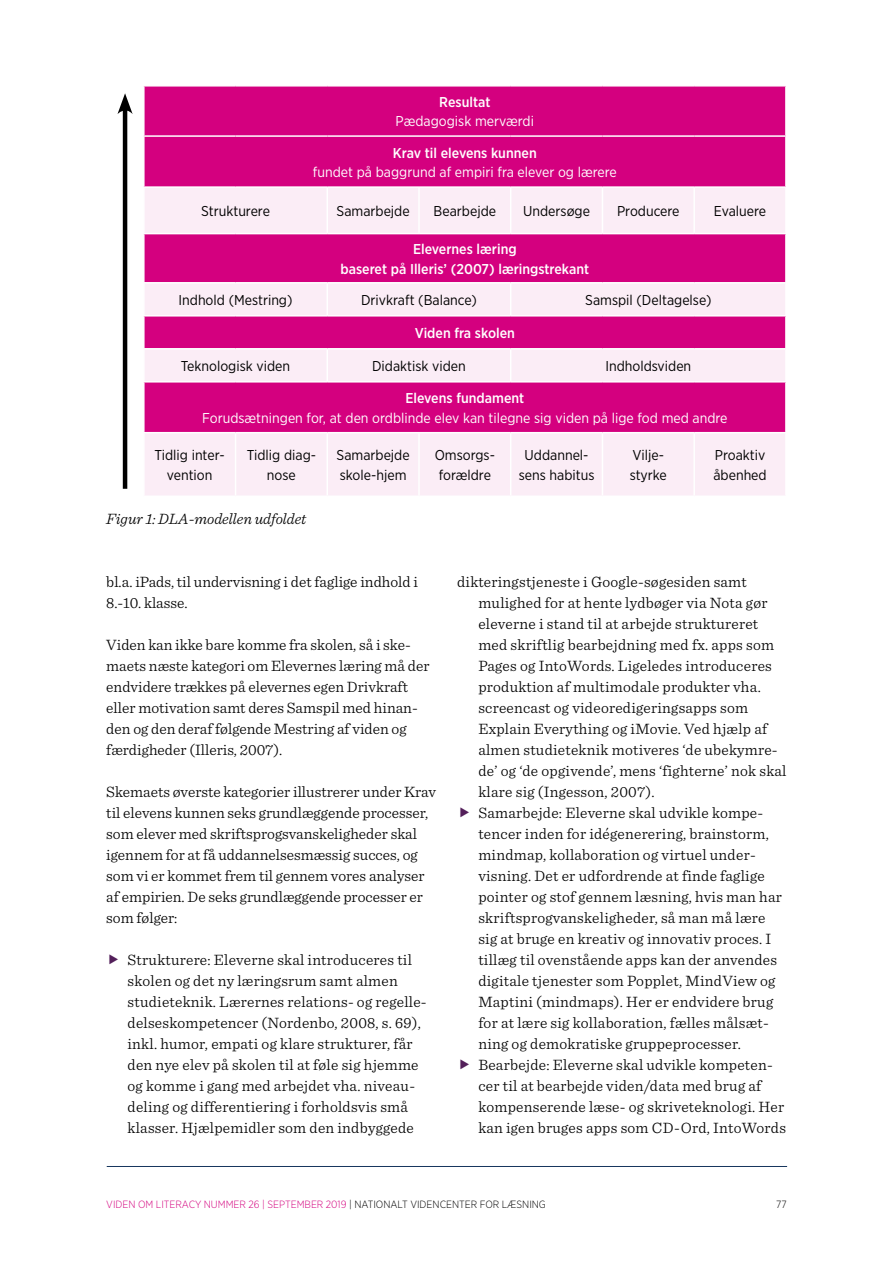
<style>
.page{position:relative;width:893px;height:1263px;background:#fff}
.page>*{position:absolute;margin:0;border:0;box-sizing:border-box;transform-origin:0 0}
.t1{font:300 15.75px/21px "Sentinel";letter-spacing:.015em;color:#000}
.t2{font:italic 300 15.75px "Sentinel";color:#000}
.t3{font:14.25px/19.5px "Gotham Narrow";color:#000}
.t4{font:14.25px "Gotham Narrow";color:#fff}
.t5{font:500 14.25px/19.5px "Gotham Narrow";color:#fff;text-align:center}
.t6{font:300 10.5px "Gotham Narrow";color:#d4007f}
.t7{font:300 10.5px "Gotham Narrow";color:#000}
.s1{color:#000}
</style>
<div class="page">
<hr style="left:107px;top:1166px;width:680px;height:1px;background:#17365d">
<div style="left:145px;top:87px;width:640px;height:99px;background:#d4007f"></div>
<svg style="left:145px;top:188px;width:640px;height:307px;background:#ea86c2"></svg>
<hr style="left:143px;top:135px;width:93px;height:2px;background:#fff">
<hr style="left:236px;top:135px;width:91px;height:2px;background:#fff">
<hr style="left:327px;top:135px;width:92px;height:2px;background:#fff">
<hr style="left:419px;top:135px;width:92px;height:2px;background:#fff">
<hr style="left:511px;top:135px;width:91px;height:2px;background:#fff">
<hr style="left:602px;top:135px;width:92px;height:2px;background:#fff">
<hr style="left:694px;top:135px;width:93px;height:2px;background:#fff">
<hr style="left:326px;top:188px;width:2px;height:45px;background:#fff">
<hr style="left:418px;top:188px;width:2px;height:45px;background:#fff">
<hr style="left:510px;top:188px;width:1px;height:45px;background:#fff">
<hr style="left:602px;top:188px;width:1px;height:45px;background:#fff">
<hr style="left:693px;top:188px;width:2px;height:45px;background:#fff">
<hr style="left:143px;top:233px;width:93px;height:1px;background:#fff">
<hr style="left:236px;top:233px;width:91px;height:1px;background:#fff">
<hr style="left:327px;top:233px;width:92px;height:1px;background:#fff">
<hr style="left:419px;top:233px;width:92px;height:1px;background:#fff">
<hr style="left:511px;top:233px;width:91px;height:1px;background:#fff">
<hr style="left:602px;top:233px;width:92px;height:1px;background:#fff">
<hr style="left:694px;top:233px;width:93px;height:1px;background:#fff">
<hr style="left:143px;top:282px;width:93px;height:2px;background:#fff">
<hr style="left:236px;top:282px;width:91px;height:2px;background:#fff">
<hr style="left:327px;top:282px;width:92px;height:2px;background:#fff">
<hr style="left:326px;top:284px;width:2px;height:31px;background:#fff">
<hr style="left:419px;top:282px;width:92px;height:2px;background:#fff">
<hr style="left:511px;top:282px;width:91px;height:2px;background:#fff">
<hr style="left:510px;top:284px;width:1px;height:31px;background:#fff">
<hr style="left:602px;top:282px;width:92px;height:2px;background:#fff">
<hr style="left:694px;top:282px;width:93px;height:2px;background:#fff">
<hr style="left:143px;top:315px;width:93px;height:2px;background:#fff">
<hr style="left:236px;top:315px;width:91px;height:2px;background:#fff">
<hr style="left:327px;top:315px;width:92px;height:2px;background:#fff">
<hr style="left:419px;top:315px;width:92px;height:2px;background:#fff">
<hr style="left:511px;top:315px;width:91px;height:2px;background:#fff">
<hr style="left:602px;top:315px;width:92px;height:2px;background:#fff">
<hr style="left:694px;top:315px;width:93px;height:2px;background:#fff">
<hr style="left:143px;top:348px;width:93px;height:2px;background:#fff">
<hr style="left:236px;top:348px;width:91px;height:2px;background:#fff">
<hr style="left:327px;top:348px;width:92px;height:2px;background:#fff">
<hr style="left:326px;top:350px;width:2px;height:31px;background:#fff">
<hr style="left:419px;top:348px;width:92px;height:2px;background:#fff">
<hr style="left:511px;top:348px;width:91px;height:2px;background:#fff">
<hr style="left:510px;top:350px;width:1px;height:31px;background:#fff">
<hr style="left:602px;top:348px;width:92px;height:2px;background:#fff">
<hr style="left:694px;top:348px;width:93px;height:2px;background:#fff">
<hr style="left:143px;top:381px;width:93px;height:2px;background:#fff">
<hr style="left:236px;top:381px;width:91px;height:2px;background:#fff">
<hr style="left:327px;top:381px;width:92px;height:2px;background:#fff">
<hr style="left:419px;top:381px;width:92px;height:2px;background:#fff">
<hr style="left:511px;top:381px;width:91px;height:2px;background:#fff">
<hr style="left:602px;top:381px;width:92px;height:2px;background:#fff">
<hr style="left:694px;top:381px;width:93px;height:2px;background:#fff">
<hr style="left:143px;top:432px;width:93px;height:1px;background:#fff">
<hr style="left:236px;top:432px;width:91px;height:1px;background:#fff">
<hr style="left:235px;top:433px;width:1px;height:62px;background:#fff">
<hr style="left:327px;top:432px;width:92px;height:1px;background:#fff">
<hr style="left:326px;top:433px;width:2px;height:62px;background:#fff">
<hr style="left:419px;top:432px;width:92px;height:1px;background:#fff">
<hr style="left:418px;top:433px;width:2px;height:62px;background:#fff">
<hr style="left:511px;top:432px;width:91px;height:1px;background:#fff">
<hr style="left:510px;top:433px;width:1px;height:62px;background:#fff">
<hr style="left:602px;top:432px;width:92px;height:1px;background:#fff">
<hr style="left:602px;top:433px;width:1px;height:62px;background:#fff">
<hr style="left:694px;top:432px;width:93px;height:1px;background:#fff">
<hr style="left:693px;top:433px;width:2px;height:62px;background:#fff">
<hr style="left:123px;top:106px;width:4px;height:383px;background:#000">
<svg style="left:117px;top:93px;width:16px;height:21px"></svg>
<p class="t5" style="left:439px;top:92px;width:53px">Resultat</p>
<p class="t4" style="left:396px;top:113px;width:140px">Pædagogisk merværdi</p>
<p class="t5" style="left:393px;top:143px;width:145px">Krav til elevens kunnen</p>
<p class="t4" style="left:313px;top:163px;width:305px">fundet på baggrund af empiri fra elever og lærere</p>
<p class="t3" style="left:201px;top:201px;width:70px">Strukturere</p>
<p class="t3" style="left:337px;top:201px;width:75px">Samarbejde</p>
<p class="t3" style="left:434px;top:201px;width:64px">Bearbejde</p>
<p class="t3" style="left:523px;top:201px;width:68px">Undersøge</p>
<p class="t3" style="left:617px;top:201px;width:64px">Producere</p>
<p class="t3" style="left:714px;top:201px;width:54px">Evaluere</p>
<p class="t5" style="left:341px;top:239px;width:250px">Elevernes læring<br>baseret på Illeris’ (2007) læringstrekant</p>
<p class="t3" style="left:179px;top:290px;width:115px">Indhold (Mestring)</p>
<p class="t3" style="left:361px;top:290px;width:117px">Drivkraft (Balance)</p>
<p class="t3" style="left:585px;top:290px;width:128px">Samspil (Deltagelse)</p>
<p class="t5" style="left:415px;top:323px;width:102px">Viden fra skolen</p>
<p class="t3" style="left:181px;top:356px;width:111px">Teknologisk viden</p>
<p class="t3" style="left:372px;top:356px;width:95px">Didaktisk viden</p>
<p class="t3" style="left:605px;top:356px;width:87px">Indholdsviden</p>
<p class="t5" style="left:405px;top:388px;width:120px">Elevens fundament</p>
<p class="t4" style="left:202px;top:409px;width:527px">Forudsætningen for, at den ordblinde elev kan tilegne sig viden på lige fod med andre</p>
<p class="t3" style="left:154px;top:445px;width:72px;text-align:center">Tidlig inter&shy;vention</p>
<p class="t3" style="left:247px;top:445px;width:71px;text-align:center">Tidlig diag&shy;nose</p>
<p class="t3" style="left:336px;top:445px;width:75px">Samarbejde skole-hjem</p>
<p class="t3" style="left:435px;top:445px;width:62px">Omsorgs&shy;forældre</p>
<p class="t3" style="left:519px;top:445px;width:77px;text-align:center">Uddannel&shy;sens habitus</p>
<p class="t3" style="left:630px;top:445px;width:39px">Vilje&shy;styrke</p>
<p class="t3" style="left:713px;top:445px;width:55px">Proaktiv åbenhed</p>
<p class="t2" style="left:106px;top:507px;width:202px">Figur 1: DLA-modellen udfoldet</p>
<p class="t1" style="left:106px;top:570px;width:313px">bl.a. iPads, til undervisning i det faglige indhold i<br>8.-10. klasse.</p>
<p class="t1" style="left:106px;top:633px;width:325px">Viden kan ikke bare komme fra skolen, så i ske&shy;maets næste kategori om Elevernes læring må der endvidere trækkes på elevernes egen Drivkraft eller motivation samt deres Samspil med hinan&shy;den og den deraf følgende Mestring af viden og færdigheder (Illeris, 2007).</p>
<p class="t1" style="left:106px;top:780px;width:331px">Skemaets øverste kategorier illustrerer under Krav til elevens kunnen seks grundlæggende processer, som elever med skriftsprogsvanskeligheder skal igennem for at få uddannelsesmæssig succes, og som vi er kommet frem til gennem vores analyser af empirien. De seks grundlæggende processer er som følger:</p>
<p class="t1" style="left:128px;top:948px;width:301px">Strukturere: Eleverne skal introduceres til skolen og det ny læringsrum samt almen studieteknik. Lærernes relations- og regelle&shy;delseskompetencer (Nordenbo, 2008, s. 69), inkl. humor, empati og klare strukturer, får den nye elev på skolen til at føle sig hjemme og komme i gang med arbejdet vha. niveau&shy;deling og differentiering i forholdsvis små klasser. Hjælpemidler som den indbyggede</p>
<p class="t1" style="left:478px;top:570px;width:310px;text-indent:-21px">dikteringstjeneste i Google-søgesiden samt mulighed for at hente lydbøger via Nota gør eleverne i stand til at arbejde struktureret med skriftlig bearbejdning med fx. apps som Pages og IntoWords. Ligeledes introduceres produktion af multimodale produkter vha. screencast og videoredigeringsapps som Explain Everything og iMovie. Ved hjælp af almen studieteknik motiveres ‘de ubekymre&shy;de’ og ‘de opgivende’, mens ‘fighterne’ nok skal klare sig (Ingesson, 2007).<br>Samarbejde: Eleverne skal udvikle kompe&shy;tencer inden for idégenerering, brainstorm, mindmap, kollaboration og virtuel under&shy;visning. Det er udfordrende at finde faglige pointer og stof gennem læsning, hvis man har skriftsprogvanskeligheder, så man må lære sig at bruge en kreativ og innovativ proces. I tillæg til ovenstående apps kan der anvendes digitale tjenester som Popplet, MindView og Maptini (mindmaps). Her er endvidere brug for at lære sig kollaboration, fælles målsæt&shy;ning og demokratiske gruppeprocesser.<br>Bearbejde: Eleverne skal udvikle kompeten&shy;cer til at bearbejde viden/data med brug af kompenserende læse- og skriveteknologi. Her kan igen bruges apps som CD-Ord, IntoWords</p>
<p class="t6" style="left:106px;top:1197px;width:441px">VIDEN OM LITERACY NUMMER 26 | SEPTEMBER 2019 <span class="s1">| NATIONALT VIDENCENTER FOR LÆSNING</span></p>
<p class="t7" style="left:776px;top:1197px;width:12px">77</p>
</div>
